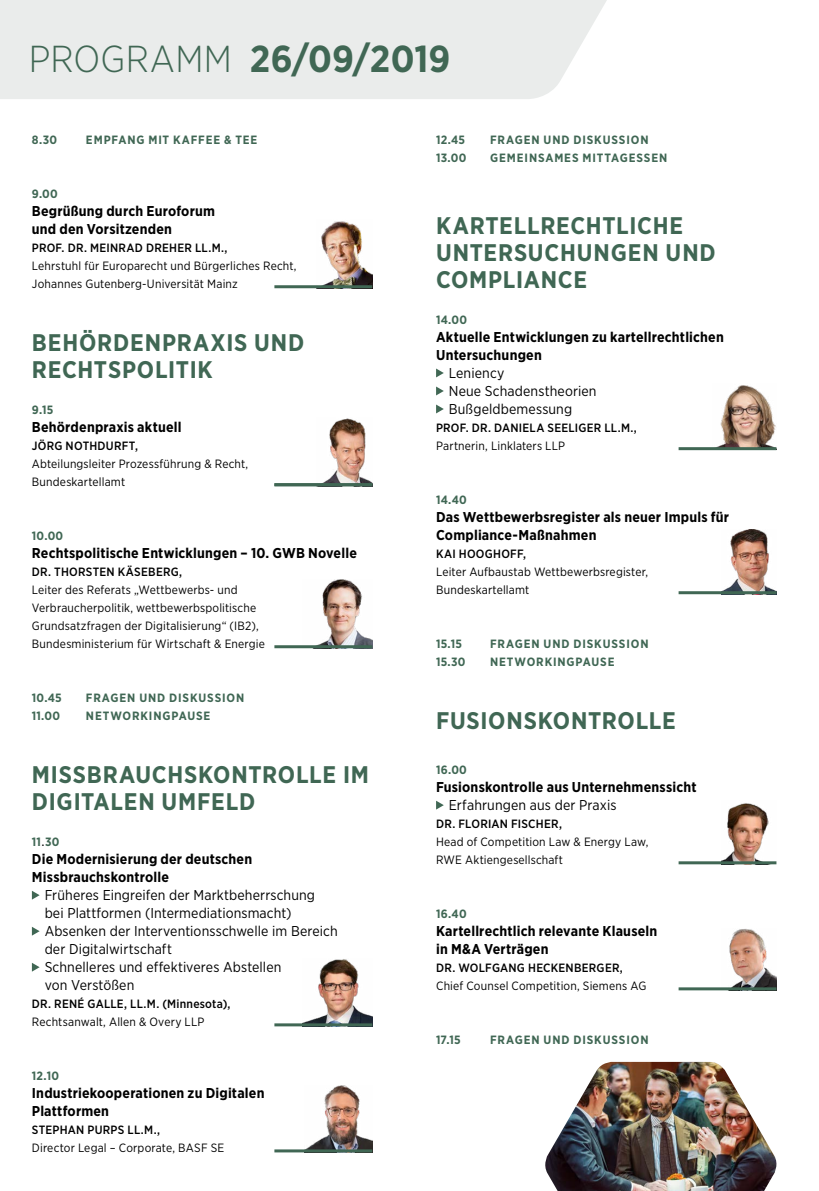
<style>
.page{position:relative;width:819px;height:1191px;background:#fff}
.page>*{position:absolute;margin:0;border:0;box-sizing:border-box;transform-origin:0 0}
.t1{font:700 37.5px "Gotham Narrow";letter-spacing:.005em;color:#406754}
.t2{font:700 24px/27px "Gotham Narrow";letter-spacing:.03em;color:#406754}
.t3{font:700 14.25px/18px "Gotham Narrow";letter-spacing:.015em;color:#000}
.t4{font:14.25px/18px "Gotham Narrow";letter-spacing:.01em;color:#000}
.t5{font:12px/18px "Gotham Narrow";letter-spacing:.015em;color:#000}
.t6{font:700 12px "Gotham Narrow";letter-spacing:.07em;color:#406754}
.t7{font:500 12px "Gotham Narrow";letter-spacing:.02em;color:#000}
.s1{font-weight:300}
.s2{font-weight:400;font-size:14.25px;color:#000}
</style>
<div class="page">
<img style="left:322px;top:418px;width:50px;height:65px">
<img style="left:321px;top:221px;width:51px;height:64px">
<img style="left:317px;top:579px;width:55px;height:66px">
<img style="left:302px;top:959px;width:70px;height:64px">
<img style="left:729px;top:929px;width:47px;height:58px">
<img style="left:721px;top:803px;width:48px;height:58px">
<img style="left:722px;top:529px;width:54px;height:62px">
<img style="left:717px;top:385px;width:59px;height:62px">
<img style="left:306px;top:1085px;width:66px;height:64px">
<div style="left:0;top:0;width:607px;height:99px;background:#eaeceb"></div>
<hr style="left:678px;top:447px;width:98px;height:3px;background:#406754">
<hr style="left:678px;top:591px;width:98px;height:3px;background:#406754">
<hr style="left:678px;top:861px;width:98px;height:3px;background:#406754">
<hr style="left:678px;top:987px;width:98px;height:3px;background:#406754">
<svg style="left:436px;top:368px;width:8px;height:9px"></svg>
<svg style="left:436px;top:386px;width:8px;height:9px"></svg>
<svg style="left:436px;top:404px;width:8px;height:9px"></svg>
<svg style="left:436px;top:800px;width:8px;height:9px"></svg>
<hr style="left:274px;top:285px;width:98px;height:3px;background:#406754">
<hr style="left:274px;top:483px;width:98px;height:3px;background:#406754">
<hr style="left:274px;top:645px;width:98px;height:3px;background:#406754">
<hr style="left:274px;top:1023px;width:98px;height:3px;background:#406754">
<hr style="left:274px;top:1149px;width:98px;height:3px;background:#406754">
<svg style="left:32px;top:891px;width:8px;height:8px"></svg>
<svg style="left:32px;top:927px;width:8px;height:8px"></svg>
<svg style="left:32px;top:963px;width:8px;height:8px"></svg>
<img style="left:545px;top:1062px;width:232px;height:129px">
<h1 class="t1" style="left:29px;top:35px;width:423px"><span class="s1">PROGRAMM</span> 26/09/2019</h1>
<p class="t6" style="left:32px;top:132px;width:27px">8.30</p>
<p class="t6" style="left:86px;top:132px;width:173px">EMPFANG MIT KAFFEE &amp; TEE</p>
<p class="t6" style="left:32px;top:186px;width:27px">9.00</p>
<p class="t3" style="left:32px;top:202px;width:184px">Begrüßung durch Euroforum und den Vorsitzenden</p>
<p class="t7" style="left:32px;top:240px;width:197px">PROF. DR. MEINRAD DREHER LL.M.,</p>
<p class="t5" style="left:32px;top:257px;width:266px">Lehrstuhl für Europarecht und Bürgerliches Recht,<br>Johannes Gutenberg-Universität Mainz</p>
<h2 class="t2" style="left:32px;top:329px;width:274px">BEHÖRDENPRAXIS UND<br>RECHTSPOLITIK</h2>
<p class="t6" style="left:32px;top:402px;width:23px">9.15</p>
<p class="t3" style="left:32px;top:418px;width:151px">Behördenpraxis aktuell</p>
<p class="t7" style="left:32px;top:438px;width:108px">JÖRG NOTHDURFT,</p>
<p class="t5" style="left:32px;top:455px;width:218px">Abteilungsleiter Prozessführung &amp; Recht,<br>Bundeskartellamt</p>
<p class="t6" style="left:32px;top:528px;width:33px">10.00</p>
<p class="t3" style="left:32px;top:544px;width:326px">Rechtspolitische Entwicklungen – 10. GWB Novelle</p>
<p class="t7" style="left:32px;top:564px;width:152px">DR. THORSTEN KÄSEBERG,</p>
<p class="t5" style="left:32px;top:581px;width:234px">Leiter des Referats „Wettbewerbs- und Verbraucherpolitik, wettbewerbspolitische Grundsatzfragen der Digitalisierung“ (IB2), Bundesministerium für Wirtschaft &amp; Energie</p>
<p class="t6" style="left:32px;top:690px;width:31px">10.45</p>
<p class="t6" style="left:86px;top:690px;width:160px">FRAGEN UND DISKUSSION</p>
<p class="t6" style="left:32px;top:708px;width:30px">11.00</p>
<p class="t6" style="left:86px;top:708px;width:126px">NETWORKINGPAUSE</p>
<h2 class="t2" style="left:32px;top:761px;width:338px">MISSBRAUCHSKONTROLLE IM<br>DIGITALEN UMFELD</h2>
<p class="t6" style="left:32px;top:834px;width:29px">11<span class="s2">.</span>30</p>
<p class="t3" style="left:32px;top:850px;width:222px">Die Modernisierung der deutschen<br>Missbrauchskontrolle</p>
<p class="t4" style="left:45px;top:886px;width:294px">Früheres Eingreifen der Marktbeherrschung<br>bei Plattformen (Intermediationsmacht)<br>Absenken der Interventionsschwelle im Bereich der Digitalwirtschaft<br>Schnelleres und effektiveres Abstellen<br>von Verstößen</p>
<p class="t7" style="left:32px;top:996px;width:200px">DR. RENÉ GALLE, LL.M. (Minnesota),</p>
<p class="t5" style="left:32px;top:1013px;width:174px">Rechtsanwalt, Allen &amp; Overy LLP</p>
<p class="t6" style="left:32px;top:1068px;width:29px">12.10</p>
<p class="t3" style="left:32px;top:1084px;width:234px">Industriekooperationen zu Digitalen<br>Plattformen</p>
<p class="t7" style="left:32px;top:1122px;width:130px">STEPHAN PURPS LL.M.,</p>
<p class="t5" style="left:32px;top:1139px;width:194px">Director Legal – Corporate, BASF SE</p>
<p class="t6" style="left:436px;top:132px;width:31px">12.45</p>
<p class="t6" style="left:490px;top:132px;width:160px">FRAGEN UND DISKUSSION</p>
<p class="t6" style="left:436px;top:150px;width:32px">13.00</p>
<p class="t6" style="left:490px;top:150px;width:179px">GEMEINSAMES MITTAGESSEN</p>
<h2 class="t2" style="left:436px;top:212px;width:281px">KARTELLRECHTLICHE<br>UNTERSUCHUNGEN UND<br>COMPLIANCE</h2>
<p class="t6" style="left:436px;top:312px;width:33px">14.00</p>
<p class="t3" style="left:436px;top:328px;width:289px">Aktuelle Entwicklungen zu kartellrechtlichen<br>Untersuchungen</p>
<p class="t4" style="left:449px;top:364px;width:149px">Leniency<br>Neue Schadenstheorien<br>Bußgeldbemessung</p>
<p class="t7" style="left:436px;top:420px;width:202px">PROF. DR. DANIELA SEELIGER LL.M.,</p>
<p class="t5" style="left:436px;top:437px;width:130px">Partnerin, Linklaters LLP</p>
<p class="t6" style="left:436px;top:492px;width:32px">14.40</p>
<p class="t3" style="left:436px;top:508px;width:294px">Das Wettbewerbsregister als neuer Impuls für<br>Compliance-Maßnahmen</p>
<p class="t7" style="left:436px;top:546px;width:91px">KAI HOOGHOFF,</p>
<p class="t5" style="left:436px;top:563px;width:214px">Leiter Aufbaustab Wettbewerbsregister,<br>Bundeskartellamt</p>
<p class="t6" style="left:436px;top:636px;width:27px">15.15</p>
<p class="t6" style="left:490px;top:636px;width:160px">FRAGEN UND DISKUSSION</p>
<p class="t6" style="left:436px;top:654px;width:31px">15.30</p>
<p class="t6" style="left:490px;top:654px;width:126px">NETWORKINGPAUSE</p>
<h2 class="t2" style="left:436px;top:707px;width:241px">FUSIONSKONTROLLE</h2>
<p class="t6" style="left:436px;top:762px;width:32px">16.00</p>
<p class="t3" style="left:436px;top:778px;width:262px">Fusionskontrolle aus Unternehmenssicht</p>
<p class="t4" style="left:449px;top:796px;width:169px">Erfahrungen aus der Praxis</p>
<p class="t7" style="left:436px;top:816px;width:127px">DR. FLORIAN FISCHER,</p>
<p class="t5" style="left:436px;top:833px;width:214px">Head of Competition Law &amp; Energy Law,<br>RWE Aktiengesellschaft</p>
<p class="t6" style="left:436px;top:906px;width:32px">16.40</p>
<p class="t3" style="left:436px;top:922px;width:223px">Kartellrechtlich relevante Klauseln in M&amp;A Verträgen</p>
<p class="t7" style="left:436px;top:960px;width:188px">DR. WOLFGANG HECKENBERGER,</p>
<p class="t5" style="left:436px;top:977px;width:212px">Chief Counsel Competition, Siemens AG</p>
<p class="t6" style="left:436px;top:1032px;width:26px">17.15</p>
<p class="t6" style="left:490px;top:1032px;width:160px">FRAGEN UND DISKUSSION</p>
</div>
